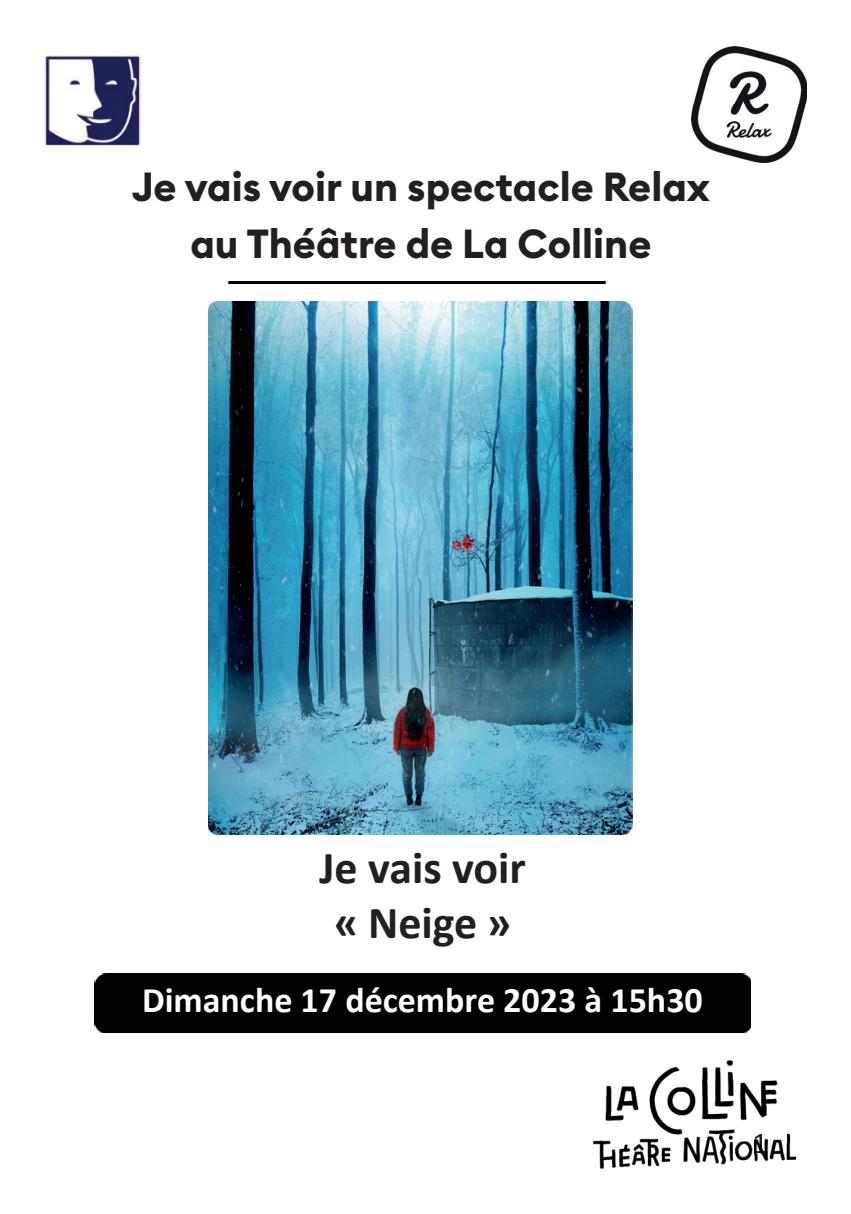
<style>
.page{position:relative;width:851px;height:1214px;background:#fff}
.page>*{position:absolute;margin:0;border:0;box-sizing:border-box;transform-origin:0 0}
.t1{font:700 46px/55.2px "Calibri";color:#231f20;text-align:center}
.t2{font:700 40px/57.6px "Euclid Circular B";color:#231f20;text-align:center}
.t3{font:700 36px "Calibri";color:#fffefa}
</style>
<div class="page">
<img style="left:45px;top:55px;width:95px;height:91px">
<img style="left:228px;top:281px;width:378px;height:2px">
<img style="left:691px;top:47px;width:115px;height:115px">
<img style="left:208px;top:301px;width:424px;height:533px">
<div style="left:95px;top:973px;width:655px;height:58px;background:#000001"></div>
<img style="left:593px;top:1060px;width:202px;height:108px">
<img style="left:754px;top:1133px;width:11px;height:19px">
<p class="t2" style="left:132px;top:158px;width:579px">Je vais voir un spectacle Relax au Théâtre de La Colline</p>
<p class="t1" style="left:319px;top:839px;width:208px">Je vais voir « Neige »</p>
<p class="t3" style="left:142px;top:974px;width:562px">Dimanche 17 décembre 2023 à 15h30</p>
</div>
